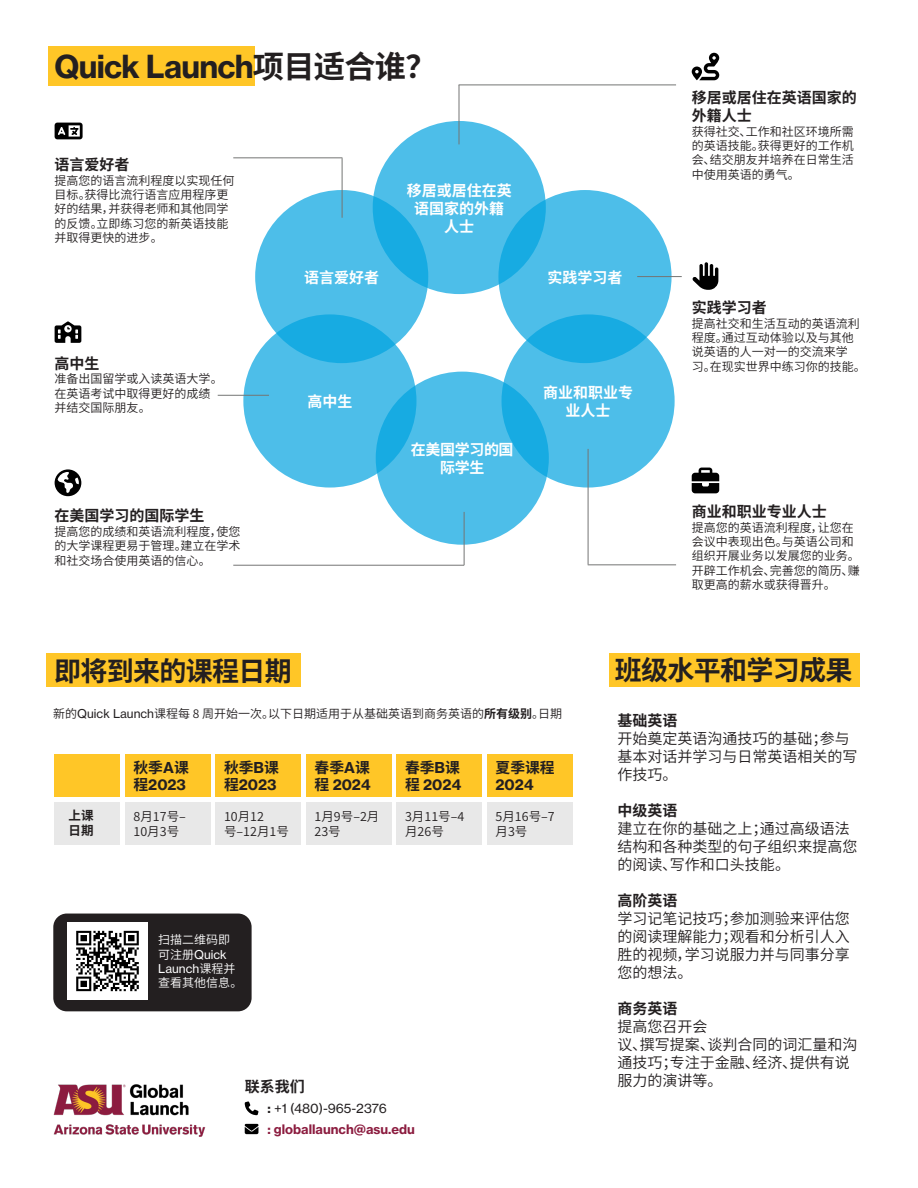
<style>
.page{position:relative;width:918px;height:1188px;background:#fff}
.page>*{position:absolute;margin:0;border:0;box-sizing:border-box;transform-origin:0 0}
.t1{font:31.2px "N Haas Grotesk TX Pro 75 Bd";letter-spacing:-.025em;color:#231f20}
.t2{font:700 27px "Source Han Sans CN";letter-spacing:-.025em;color:#231f20}
.t3{font:15px/18px "Source Han Sans CN";color:#231f20}
.t4{font:700 15px/18px "Source Han Sans CN";color:#231f20}
.t5{font:700 15px/18px "Source Han Sans CN";color:#fff;text-align:center}
.t6{font:700 15px/18px "Source Han Sans CN";letter-spacing:-.025em;color:#fff;text-align:center}
.t7{font:14.85px/17.9px "N Haas Grotesk TX Pro 75 Bd";letter-spacing:-.005em;color:#231f20}
.t8{font:700 14.85px/17.9px "Source Han Sans CN";color:#231f20}
.t9{font:12.9px "N Haas Grotesk TX Pro 75 Bd";color:#8c1d40}
.t10{font:12.9px "N Haas Grotesk TX Pro 55 Rg";color:#231f20}
.t11{font:12.6px/15px "Source Han Sans CN";color:#231f20}
.t12{font:700 12.6px/15px "Source Han Sans CN";color:#231f20}
.t13{font:12px/14.4px "Source Han Sans CN";color:#231f20}
.t14{font:12px/14.4px "Source Han Sans CN";color:#fff}
.s1{font-family:"Source Han Sans CN";font-weight:700}
.s2{font-family:"N Haas Grotesk TX Pro 55 Rg"}
.s3{font-weight:700}
.s4{font-family:"N Haas Grotesk TX Pro 75 Bd";font-weight:400}
.s5{font-family:"N Haas Grotesk TX Pro 75 Bd"}
</style>
<div class="page">
<div style="left:46px;top:653px;width:255px;height:34px;background:#ffc627"></div>
<div style="left:49px;top:46px;width:206px;height:40px;background:#ffc627"></div>
<div style="left:53px;top:914px;width:199px;height:97px;background:#231f20;border-radius:14px"></div>
<div style="left:609px;top:653px;width:251px;height:34px;background:#ffc627"></div>
<div style="left:54px;top:754px;width:66px;height:43px;background:#ffc627"></div>
<div style="left:54px;top:802px;width:66px;height:43px;background:#e8e8e8"></div>
<div style="left:216px;top:802px;width:85px;height:43px;background:#e8e8e8"></div>
<div style="left:306px;top:802px;width:85px;height:43px;background:#e8e8e8"></div>
<div style="left:397px;top:802px;width:85px;height:43px;background:#e8e8e8"></div>
<div style="left:487px;top:802px;width:85px;height:43px;background:#e8e8e8"></div>
<div style="left:216px;top:754px;width:85px;height:43px;background:#ffc627"></div>
<div style="left:306px;top:754px;width:85px;height:43px;background:#ffc627"></div>
<div style="left:397px;top:754px;width:85px;height:43px;background:#ffc627"></div>
<div style="left:487px;top:754px;width:85px;height:43px;background:#ffc627"></div>
<svg style="left:245px;top:1101px;width:13px;height:14px"></svg>
<svg style="left:245px;top:1124px;width:13px;height:10px"></svg>
<img style="left:53px;top:1084px;width:153px;height:53px">
<img style="left:67px;top:922px;width:80px;height:78px">
<svg style="left:692px;top:53px;width:27px;height:27px"></svg>
<svg style="left:55px;top:469px;width:26px;height:27px"></svg>
<svg style="left:692px;top:468px;width:27px;height:25px"></svg>
<svg style="left:692px;top:262px;width:26px;height:28px"></svg>
<svg style="left:55px;top:123px;width:28px;height:16px"></svg>
<svg style="left:55px;top:321px;width:26px;height:22px"></svg>
<div style="left:373px;top:121px;width:173px;height:173px;background:#4dbee9;border-radius:50%"></div>
<svg style="left:498px;top:190px;width:174px;height:173px;background:#48bce8"></svg>
<svg style="left:502px;top:314px;width:173px;height:174px;background:#43bae7"></svg>
<svg style="left:376px;top:372px;width:173px;height:173px;background:#47bbe8"></svg>
<svg style="left:243px;top:314px;width:173px;height:174px;background:#49bce8"></svg>
<svg style="left:255px;top:190px;width:173px;height:173px;background:#3eb8e7"></svg>
<hr style="left:459px;top:85px;width:1px;height:59px;background:#747574">
<hr style="left:342px;top:158px;width:1px;height:60px;background:#747574">
<hr style="left:459px;top:85px;width:217px;height:1px;background:#747574">
<hr style="left:233px;top:157px;width:109px;height:1px;background:#747574">
<hr style="left:588px;top:564px;width:88px;height:1px;background:#747574">
<hr style="left:588px;top:449px;width:1px;height:115px;background:#747574">
<hr style="left:637px;top:276px;width:45px;height:1px;background:#747574">
<hr style="left:233px;top:565px;width:231px;height:1px;background:#747574">
<hr style="left:464px;top:512px;width:1px;height:53px;background:#747574">
<hr style="left:218px;top:395px;width:51px;height:1px;background:#747574">
<div style="left:125px;top:802px;width:85px;height:43px;background:#e8e8e8"></div>
<div style="left:125px;top:754px;width:85px;height:43px;background:#ffc627"></div>
<p class="t1" style="left:55px;top:47px;width:384px">Quick Launch<span class="s1">项目适合谁？</span></p>
<p class="t4" style="left:55px;top:156px;width:77px">语言爱好者</p>
<p class="t13" style="left:55px;top:173px;width:182px">提高您的语言流利程度以实现任何目标。获得比流行语言应用程序更好的结果，并获得老师和其他同学的反馈。立即练习您的新英语技能并取得更快的进步。</p>
<p class="t4" style="left:55px;top:355px;width:47px">高中生</p>
<p class="t13" style="left:55px;top:372px;width:170px">准备出国留学或入读英语大学。在英语考试中取得更好的成绩并结交国际朋友。</p>
<p class="t4" style="left:55px;top:507px;width:152px">在美国学习的国际学生</p>
<p class="t13" style="left:55px;top:524px;width:188px;text-align:justify">提高您的成绩和英语流利程度，使您的大学课程更易于管理。建立在学术和社交场合使用英语的信心。</p>
<p class="t5" style="left:304px;top:268px;width:76px">语言爱好者</p>
<p class="t5" style="left:407px;top:181px;width:106px">移居或居住在英语国家的外籍人士</p>
<p class="t5" style="left:307px;top:393px;width:46px">高中生</p>
<p class="t6" style="left:411px;top:441px;width:104px">在美国学习的国际学生</p>
<p class="t2" style="left:54px;top:656px;width:239px">即将到来的课程日期</p>
<p class="t5" style="left:548px;top:268px;width:76px">实践学习者</p>
<p class="t5" style="left:543px;top:384px;width:91px">商业和职业专业人士</p>
<p class="t4" style="left:692px;top:89px;width:167px">移居或居住在英语国家的外籍人士</p>
<p class="t13" style="left:692px;top:124px;width:164px;text-align:justify">获得社交、工作和社区环境所需的英语技能。获得更好的工作机会、结交朋友并培养在日常生活中使用英语的勇气。</p>
<p class="t4" style="left:692px;top:299px;width:76px">实践学习者</p>
<p class="t13" style="left:692px;top:316px;width:176px">提高社交和生活互动的英语流利程度。通过互动体验以及与其他说英语的人一对一的交流来学<br>习。在现实世界中练习你的技能。</p>
<p class="t4" style="left:692px;top:503px;width:137px">商业和职业专业人士</p>
<p class="t13" style="left:692px;top:520px;width:170px">提高您的英语流利程度，让您在会议中表现出色。与英语公司和组织开展业务以发展您的业务。开辟工作机会、完善您的简历、赚取更高的薪水或获得晋升。</p>
<p class="t2" style="left:615px;top:655px;width:239px">班级水平和学习成果</p>
<p class="t13" style="left:53px;top:706px;width:510px">新的<span class="s2">Quick Launch</span>课程每 8 周开始一次。以下日期适用于从基础英语到商务英语的<span class="s3">所有级别</span>。日期</p>
<p class="t12" style="left:69px;top:809px;width:27px">上课日期</p>
<p class="t7" style="left:133px;top:758px;width:57px"><span class="s1">秋季</span>A<span class="s1">课程</span>2023</p>
<p class="t11" style="left:133px;top:809px;width:54px">8月17号–</p>
<p class="t11" style="left:133px;top:824px;width:47px">10月3号</p>
<p class="t7" style="left:224px;top:758px;width:56px"><span class="s1">秋季</span>B<span class="s1">课程</span>2023</p>
<p class="t7" style="left:315px;top:758px;width:58px"><span class="s1">春季</span>A<span class="s1">课程</span> 2024</p>
<p class="t7" style="left:405px;top:758px;width:58px"><span class="s1">春季</span>B<span class="s1">课程</span> 2024</p>
<p class="t8" style="left:496px;top:759px;width:61px">夏季课程<br><span class="s4">2024</span></p>
<p class="t11" style="left:224px;top:809px;width:66px">10月12号–12月1号</p>
<p class="t11" style="left:315px;top:809px;width:66px">1月9号–2月<br>23号</p>
<p class="t11" style="left:405px;top:809px;width:61px">3月11号–4月26号</p>
<p class="t11" style="left:496px;top:809px;width:61px">5月16号–7月3号</p>
<p class="t14" style="left:158px;top:933px;width:86px">扫描二维码即可注册<span class="s2">Quick<br>Launch</span>课程并查看其他信息。</p>
<p class="t4" style="left:245px;top:1078px;width:61px">联系我们</p>
<p class="t10" style="left:267px;top:1101px;width:121px"><span class="s5">:</span> +1 (480)-965-2376</p>
<p class="t9" style="left:267px;top:1121px;width:149px">: globallaunch@asu.edu</p>
<p class="t4" style="left:617px;top:712px;width:61px">基础英语</p>
<p class="t3" style="left:617px;top:730px;width:242px">开始奠定英语沟通技巧的基础；参与基本对话并学习与日常英语相关的写作技巧。</p>
<p class="t4" style="left:617px;top:802px;width:61px">中级英语</p>
<p class="t3" style="left:617px;top:820px;width:242px">建立在你的基础之上；通过高级语法结构和各种类型的句子组织来提高您的阅读、写作和口头技能。</p>
<p class="t4" style="left:617px;top:892px;width:61px">高阶英语</p>
<p class="t3" style="left:617px;top:910px;width:234px;text-align:justify">学习记笔记技巧；参加测验来评估您的阅读理解能力；观看和分析引人入胜的视频，学习说服力并与同事分享您的想法。</p>
<p class="t4" style="left:617px;top:1000px;width:61px">商务英语</p>
<p class="t3" style="left:617px;top:1018px;width:91px">提高您召开会</p>
<p class="t3" style="left:617px;top:1036px;width:242px">议、撰写提案、谈判合同的词汇量和沟通技巧；专注于金融、经济、提供有说服力的演讲等。</p>
</div>
